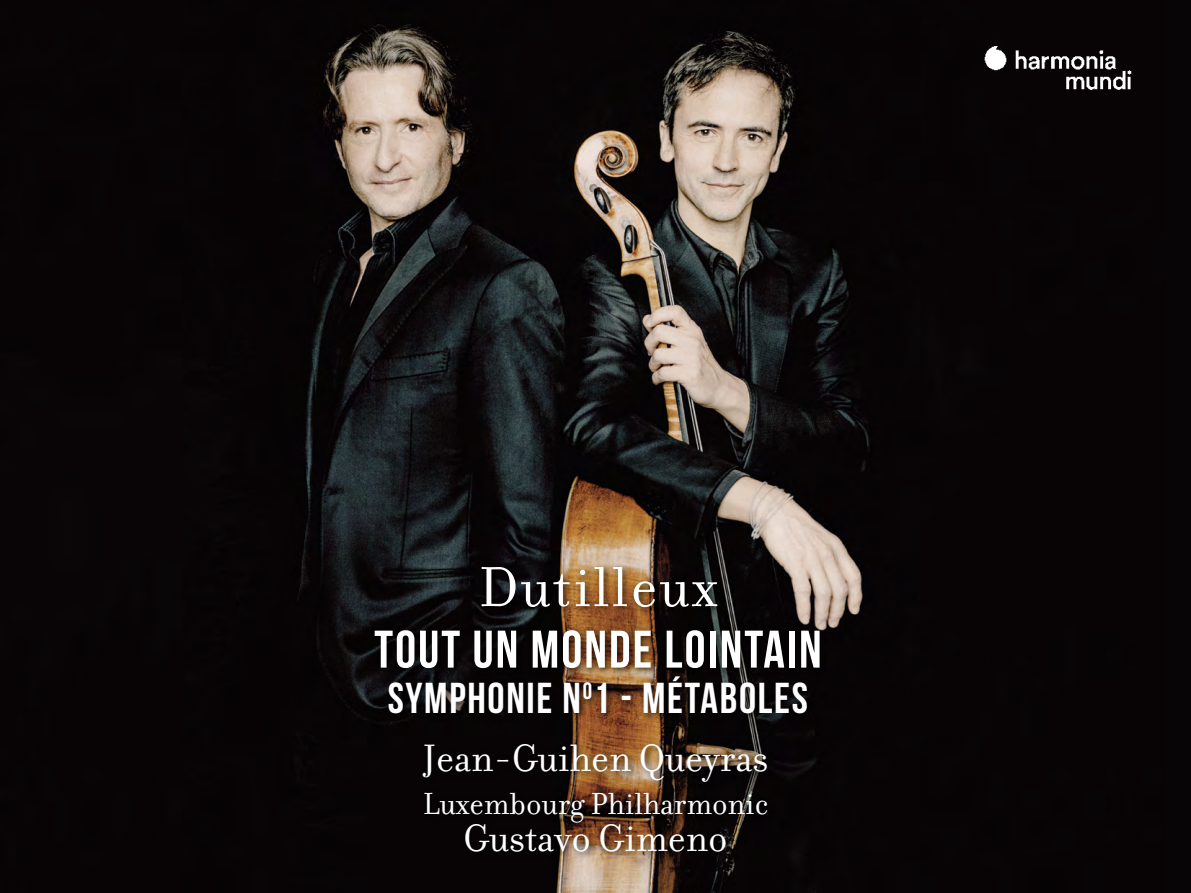
<style>
.page{position:relative;width:1191px;height:893px;background:#080507}
.page>*{position:absolute;margin:0;border:0;box-sizing:border-box;transform-origin:0 0}
.t1{font:60.75px "Filosofia";letter-spacing:.04em;color:#fff}
.t2{font:52.8px "Bebas Neue";letter-spacing:.04em;color:#fff}
.t3{font:43.2px "Bebas Neue";letter-spacing:.04em;color:#fff}
.t4{font:41.1px "Filosofia";color:#fff}
.t5{font:32.85px "Filosofia";color:#fff}
</style>
<div class="page">
<img style="left:299px;top:24px;width:570px;height:869px">
<img style="left:984px;top:46px;width:148px;height:44px">
<div style="left:419px;top:740px;width:357px;height:120px;background:#000;opacity:.7"></div>
<div style="left:370px;top:563px;width:458px;height:159px;background:#000;opacity:.7"></div>
<h1 class="t1" style="left:478px;top:554px;width:240px">Dutilleux</h1>
<p class="t2" style="left:374px;top:620px;width:449px">TOUT UN MONDE LOINTAIN</p>
<p class="t3" style="left:388px;top:674px;width:422px">SYMPHONie N<sup>O</sup>1 - MÉTABOLES</p>
<p class="t4" style="left:422px;top:735px;width:347px">Jean-Guihen Queyras</p>
<p class="t5" style="left:423px;top:785px;width:347px">Luxembourg Philharmonic</p>
<p class="t4" style="left:463px;top:815px;width:266px">Gustavo Gimeno</p>
</div>
